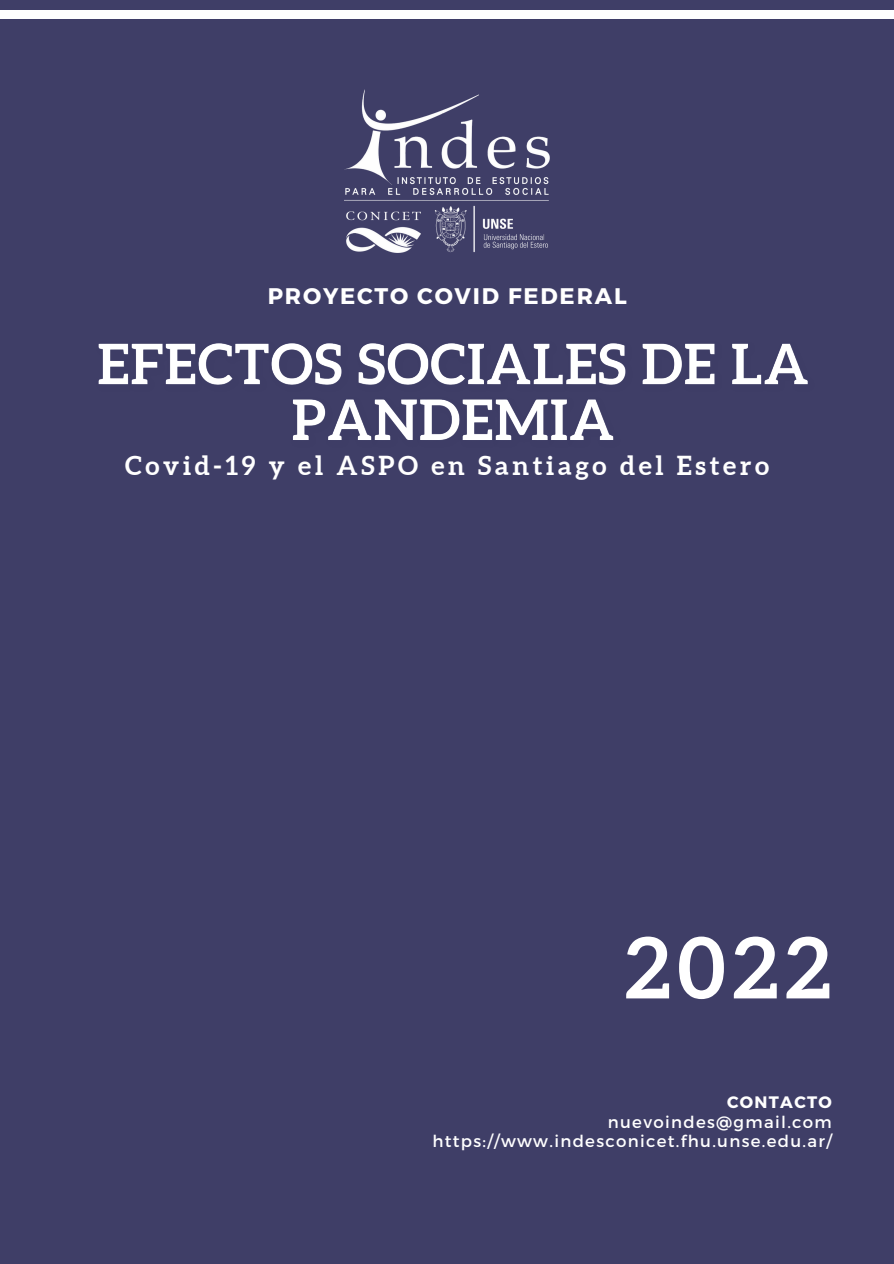
<style>
.page{position:relative;width:894px;height:1264px;background:#fff}
.page>*{position:absolute;margin:0;border:0;box-sizing:border-box;transform-origin:0 0}
.t1{font:700 84.6px "Aleo";color:#fff}
.t2{font:700 26.25px "Aleo";letter-spacing:.14em;color:#fff}
.t3{font:700 22.5px "Montserrat";letter-spacing:.08em;color:#fff}
.t4{font:16.5px "Montserrat";letter-spacing:.08em;color:#fff}
.t5{font:700 16.5px "Montserrat";letter-spacing:.08em;color:#fff}
</style>
<div class="page">
<div style="left:0;top:19px;width:893px;height:1244px;background:#3f3e67"></div>
<div style="left:0;top:0;width:893px;height:9px;background:#3f3e67"></div>
<img style="left:98px;top:343px;width:710px;height:97px">
<img style="left:344px;top:89px;width:205px;height:164px">
<p class="t3" style="left:268px;top:281px;width:360px">PROYECTO COVID FEDERAL</p>
<p class="t2" style="left:125px;top:450px;width:645px">Covid-19 y el ASPO en Santiago del Estero</p>
<p class="t1" style="left:624px;top:919px;width:207px">2022</p>
<p class="t5" style="left:726px;top:1091px;width:106px">CONTACTO</p>
<p class="t4" style="left:607px;top:1111px;width:225px">nuevoindes@gmail.com</p>
<p class="t4" style="left:432px;top:1130px;width:401px">https://www.indesconicet.fhu.unse.edu.ar/</p>
</div>
